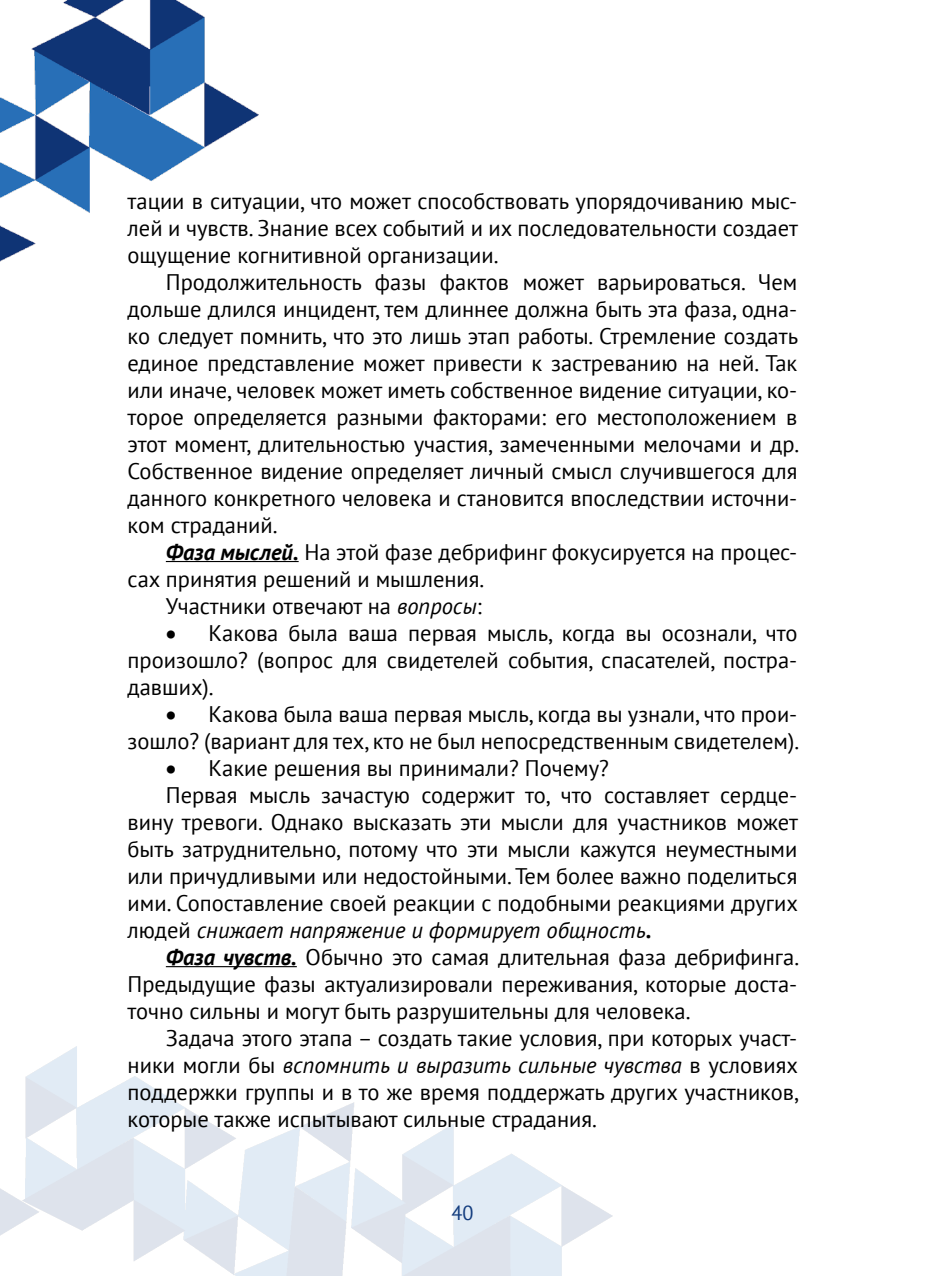
<style>
.page{position:relative;width:925px;height:1276px;background:#fff}
.page>*{position:absolute;margin:0;border:0;box-sizing:border-box;transform-origin:0 0}
.t1{font:22.5px/27px "PT Sans";color:#000;text-align:justify}
.t2{font:italic 22.5px "PT Sans";color:#000}
.t3{font:20.25px "PT Sans";color:#0f3475}
.s1{font-weight:700;font-style:italic}
.s2{font-style:italic}
.s3{font-style:normal}
.s4{font-weight:700;font-style:normal}
</style>
<div class="page">
<img style="left:0;top:1046px;width:612px;height:230px">
<img style="left:0;top:0;width:259px;height:261px">
<hr style="left:166px;top:561px;width:133px;height:1px;background:#000">
<hr style="left:166px;top:966px;width:131px;height:1px;background:#000">
<p class="t1" style="left:128px;top:187px;width:672px">тации в ситуации, что может способствовать упорядочиванию мыс&shy;лей и чувств. Знание всех событий и их последовательности создает ощущение когнитивной организации.</p>
<p class="t1" style="left:128px;top:268px;width:673px;text-indent:38px">Продолжительность фазы фактов может варьироваться. Чем дольше длился инцидент, тем длиннее должна быть эта фаза, одна&shy;ко следует помнить, что это лишь этап работы. Стремление создать единое представление может привести к застреванию на ней. Так или иначе, человек может иметь собственное видение ситуации, ко&shy;торое определяется разными факторами: его местоположением в этот момент, длительностью участия, замеченными мелочами и др.<br>Собственное видение определяет личный смысл случившегося для данного конкретного человека и становится впоследствии источни&shy;ком страданий.</p>
<p class="t1" style="left:166px;top:538px;width:633px"><span class="s1">Фаза мыслей.</span> На этой фазе дебрифинг фокусируется на процес-</p>
<p class="t1" style="left:128px;top:565px;width:358px">сах принятия решений и мышления.</p>
<p class="t1" style="left:166px;top:592px;width:317px">Участники отвечают на <span class="s2">вопросы</span>:</p>
<p class="t1" style="left:128px;top:619px;width:671px;text-indent:38px">• Какова была ваша первая мысль, когда вы осознали, что произошло? (вопрос для свидетелей события, спасателей, постра&shy;давших).</p>
<p class="t1" style="left:128px;top:700px;width:673px;text-align:right">• Какова была ваша первая мысль, когда вы узнали, что прои&shy;зошло? (вариант для тех, кто не был непосредственным свидетелем).</p>
<p class="t1" style="left:166px;top:754px;width:445px">• Какие решения вы принимали? Почему?</p>
<p class="t1" style="left:166px;top:781px;width:633px">Первая мысль зачастую содержит то, что составляет сердце-</p>
<p class="t1" style="left:128px;top:808px;width:672px">вину тревоги. Однако высказать эти мысли для участников может</p>
<p class="t1" style="left:128px;top:835px;width:671px">быть затруднительно, потому что эти мысли кажутся неуместными</p>
<p class="t1" style="left:128px;top:862px;width:671px">или причудливыми или недостойными. Тем более важно поделиться</p>
<p class="t1" style="left:128px;top:889px;width:672px">ими. Сопоставление своей реакции с подобными реакциями других</p>
<p class="t2" style="left:128px;top:916px;width:525px"><span class="s3">людей</span> снижает напряжение и формирует общность<span class="s4">.</span></p>
<p class="t1" style="left:166px;top:943px;width:635px"><span class="s1">Фаза чувств.</span> Обычно это самая длительная фаза дебрифинга.</p>
<p class="t1" style="left:128px;top:970px;width:671px">Предыдущие фазы актуализировали переживания, которые доста-</p>
<p class="t1" style="left:128px;top:997px;width:564px">точно сильны и могут быть разрушительны для человека.</p>
<p class="t1" style="left:166px;top:1024px;width:633px">Задача этого этапа – создать такие условия, при которых участ-</p>
<p class="t2" style="left:128px;top:1051px;width:672px"><span class="s3">ники могли бы</span> вспомнить и выразить сильные чувства <span class="s3">в условиях</span></p>
<p class="t1" style="left:128px;top:1078px;width:673px">поддержки группы и в то же время поддержать других участников,</p>
<p class="t1" style="left:128px;top:1105px;width:471px">которые также испытывают сильные страдания.</p>
<p class="t3" style="left:451px;top:1199px;width:24px">40</p>
</div>
